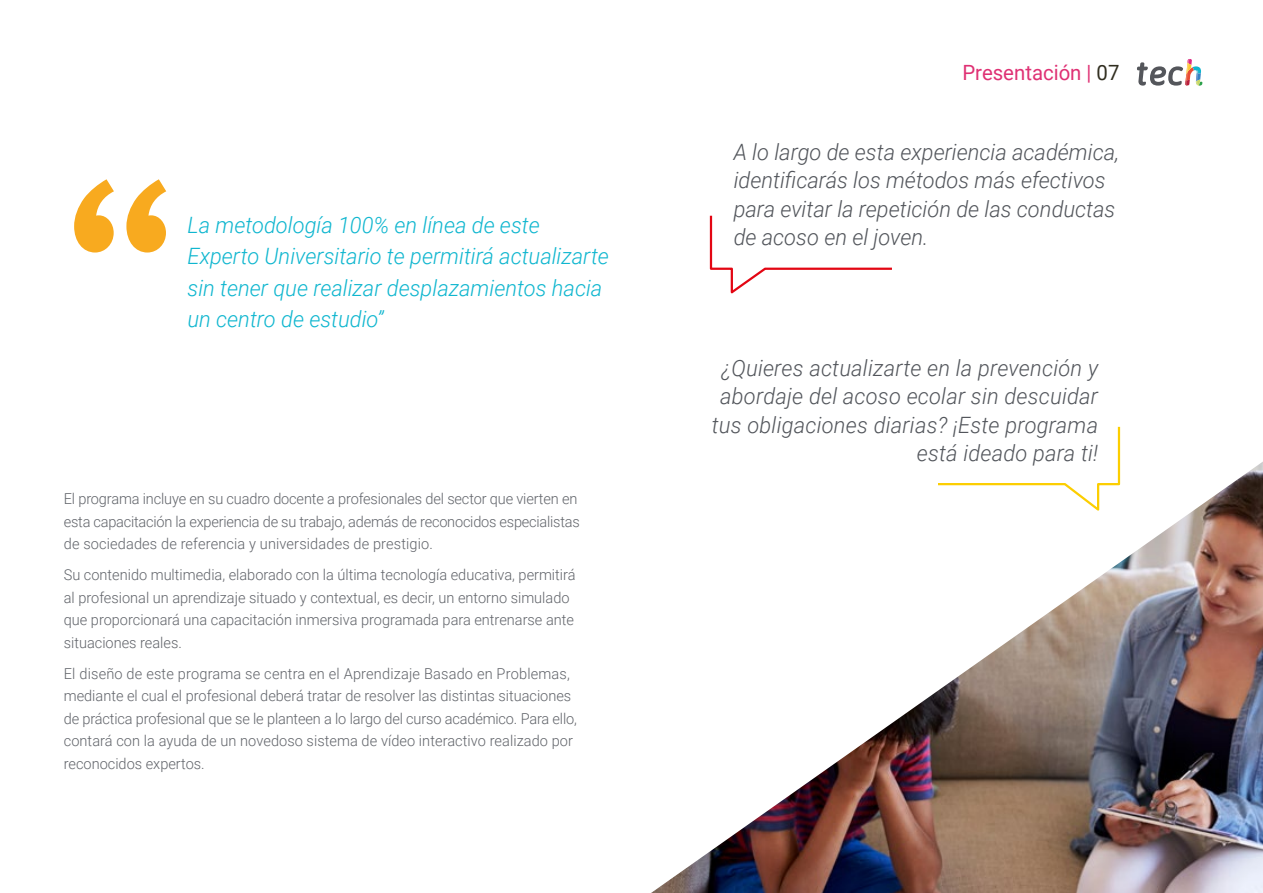
<style>
.page{position:relative;width:1263px;height:893px;background:#fff}
.page>*{position:absolute;margin:0;border:0;box-sizing:border-box;transform-origin:0 0}
.t1{font:italic 300 22.5px/28.5px "Roboto";color:#52555b;text-align:right}
.t2{font:italic 300 22.5px/31.5px "Roboto";color:#0fb6cf}
.t3{font:21px "Roboto";color:#df3174}
.t4{font:300 15px/22.5px "Roboto";color:#61646a}
.s1{color:#312e20}
</style>
<div class="page">
<svg style="left:74px;top:179px;width:92px;height:74px"></svg>
<svg style="left:1117px;top:426px;width:4px;height:35px"></svg>
<svg style="left:709px;top:215px;width:183px;height:79px"></svg>
<img style="left:651px;top:461px;width:612px;height:432px">
<svg style="left:1137px;top:59px;width:65px;height:27px"></svg>
<h1 class="t2" style="left:187px;top:208px;width:423px">La metodología 100% en línea de este Experto Universitario te permitirá actualizarte sin tener que realizar desplazamientos hacia un centro de estudio”</h1>
<p class="t4" style="left:64px;top:487px;width:517px">El programa incluye en su cuadro docente a profesionales del sector que vierten en esta capacitación la experiencia de su trabajo, además de reconocidos especialistas de sociedades de referencia y universidades de prestigio.</p>
<p class="t4" style="left:64px;top:563px;width:513px">Su contenido multimedia, elaborado con la última tecnología educativa, permitirá al profesional un aprendizaje situado y contextual, es decir, un entorno simulado que proporcionará una capacitación inmersiva programada para entrenarse ante situaciones reales.</p>
<p class="t4" style="left:64px;top:661px;width:515px">El diseño de este programa se centra en el Aprendizaje Basado en Problemas, mediante el cual el profesional deberá tratar de resolver las distintas situaciones de práctica profesional que se le planteen a lo largo del curso académico. Para ello, contará con la ayuda de un novedoso sistema de vídeo interactivo realizado por reconocidos expertos.</p>
<h2 class="t3" style="left:962px;top:57px;width:159px">Presentación | <span class="s1">07</span></h2>
<h1 class="t1" style="left:734px;top:137px;width:387px;text-align:left">A lo largo de esta experiencia académica, identificarás los métodos más efectivos para evitar la repetición de las conductas de acoso en el joven.</h1>
<h1 class="t1" style="left:712px;top:353px;width:388px">¿Quieres actualizarte en la prevención y abordaje del acoso ecolar sin descuidar tus obligaciones diarias? ¡Este programa está ideado para ti!</h1>
</div>
